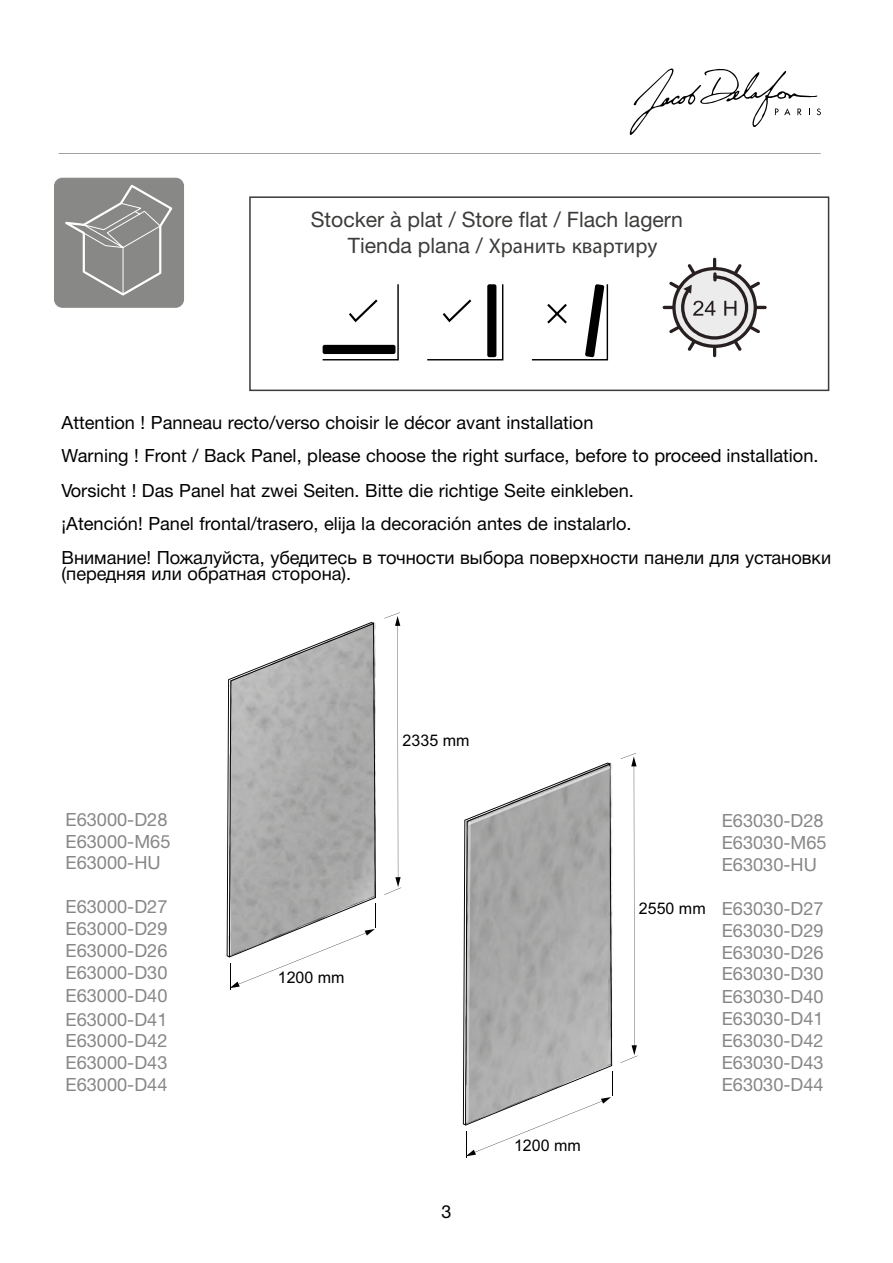
<style>
.page{position:relative;width:893px;height:1263px;background:#fff}
.page>*{position:absolute;margin:0;border:0;box-sizing:border-box;transform-origin:0 0}
.t1{font:21.3px "Helvetica Neue LT Std";color:#3c3c3b}
.t2{font:21.3px "Myriad Pro";color:#3c3c3b}
.t3{font:18.15px/33.9px "Helvetica Neue LT Std";color:#000}
.t4{font:18.15px/22px "Helvetica Neue LT Std";color:#878787;text-align:justify}
.t5{font:18.15px/16.6px "Helvetica Neue Cyr";color:#000}
.t6{font:18px "Helvetica Neue LT Std";color:#000}
.t7{font:16.05px "Arial";color:#000}
.s1{font-family:"Helvetica Neue LT Std"}
</style>
<div class="page">
<hr style="left:59px;top:153px;width:762px;height:1px;background:#9c9c9b">
<svg style="left:629px;top:69px;width:192px;height:66px"></svg>
<div style="left:55px;top:178px;width:128px;height:129px;background:#888887;border-radius:8px"></div>
<div style="left:54px;top:178px;width:130px;height:130px;border:1px solid #888887;border-radius:8px"></div>
<svg style="left:65px;top:184px;width:108px;height:112px"></svg>
<svg style="left:227px;top:622px;width:147px;height:335px;fill:#b4b4b3"></svg>
<svg style="left:384px;top:612px;width:17px;height:283px"></svg>
<svg style="left:229px;top:736px;width:147px;height:254px"></svg>
<img style="left:313px;top:749px;width:1px;height:73px">
<svg style="left:463px;top:762px;width:147px;height:363px"></svg>
<svg style="left:620px;top:753px;width:18px;height:310px"></svg>
<svg style="left:465px;top:904px;width:148px;height:254px"></svg>
<img style="left:466px;top:766px;width:144px;height:357px">
<svg style="left:322px;top:284px;width:287px;height:77px"></svg>
<svg style="left:663px;top:258px;width:104px;height:99px"></svg>
<div style="left:249px;top:196px;width:580px;height:195px;border:2px solid #3c3c3b"></div>
<p class="t1" style="left:311px;top:207px;width:374px">Stocker à plat / Store flat / Flach lagern</p>
<p class="t2" style="left:348px;top:232px;width:311px"><span class="s1">Tienda plana /</span> Хранить квартиру</p>
<p class="t3" style="left:62px;top:405px;width:758px">Attention ! Panneau recto/verso choisir le décor avant installation<br>Warning ! Front / Back Panel, please choose the right surface, before to proceed installation.<br>Vorsicht ! Das Panel hat zwei Seiten. Bitte die richtige Seite einkleben.<br>¡Atención! Panel frontal/trasero, elija la decoración antes de instalarlo.</p>
<p class="t5" style="left:62px;top:549px;width:771px">Внимание! Пожалуйста, убедитесь в точности выбора поверхности панели для установки (передняя или обратная сторона).</p>
<p class="t4" style="left:66px;top:808px;width:106px;text-align:left">E63000-D28<br>E63000-M65<br>E63000-HU</p>
<p class="t4" style="left:66px;top:895px;width:103px;line-height:22.5px">E63000-D27<br>E63000-D29<br>E63000-D26<br>E63000-D30<br>E63000-D40<br>E63000-D41</p>
<p class="t4" style="left:66px;top:1030px;width:103px">E63000-D42<br>E63000-D43<br>E63000-D44</p>
<p class="t7" style="left:403px;top:729px;width:68px">2335 mm</p>
<p class="t7" style="left:278px;top:966px;width:68px">1200 mm</p>
<p class="t6" style="left:441px;top:1201px;width:12px">3</p>
<p class="t7" style="left:514px;top:1134px;width:68px">1200 mm</p>
<p class="t7" style="left:639px;top:897px;width:68px">2550 mm</p>
<p class="t4" style="left:722px;top:810px;width:106px;text-align:left">E63030-D28<br>E63030-M65<br>E63030-HU</p>
<p class="t4" style="left:722px;top:897px;width:103px">E63030-D27<br>E63030-D29<br>E63030-D26<br>E63030-D30<br>E63030-D40<br>E63030-D41<br>E63030-D42<br>E63030-D43<br>E63030-D44</p>
</div>
